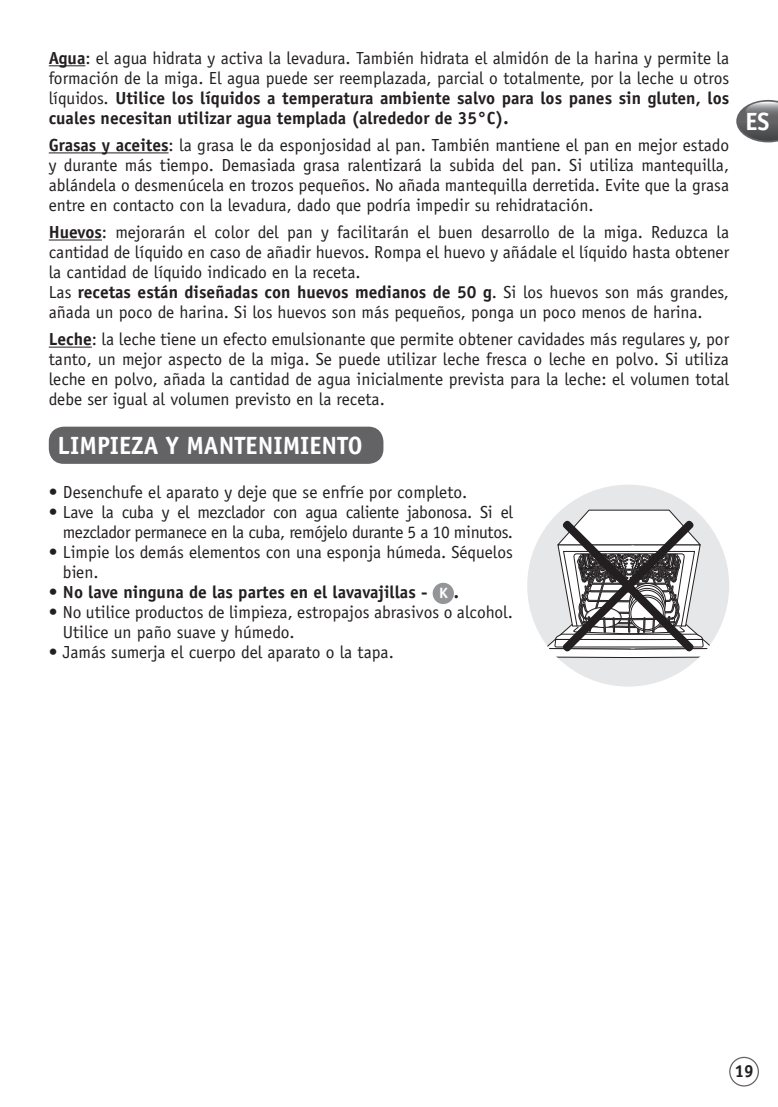
<style>
.page{position:relative;width:778px;height:1107px;background:#fff}
.page>*{position:absolute;margin:0;border:0;box-sizing:border-box;transform-origin:0 0}
.t1{font:700 25px "Officina Sans";color:#fff}
.t2{font:17.5px/20px "Officina Sans";color:#231f20;text-align:justify}
.t3{font:17.5px/20px "Officina Sans";letter-spacing:-.02em;color:#231f20;text-align:right}
.t4{font:700 17.5px "Officina Sans";color:#231f20}
.s1{font-weight:700}
.s2{font-weight:400}
.s3{font-size:15px;color:#fff}
</style>
<div class="page">
<div style="left:729px;top:1057px;width:30px;height:29px;border:1px solid #636366;border-radius:50%"></div>
<svg style="left:736px;top:100px;width:42px;height:42px"></svg>
<hr style="left:49px;top:65px;width:36px;height:1px;background:#231f20">
<hr style="left:49px;top:152px;width:120px;height:1px;background:#231f20">
<hr style="left:49px;top:240px;width:53px;height:1px;background:#231f20">
<hr style="left:49px;top:347px;width:43px;height:1px;background:#231f20">
<div style="left:49px;top:427px;width:334px;height:37px;background:#636366;border-radius:15px"></div>
<div style="left:433px;top:583px;width:21px;height:21px;background:#939598;border-radius:50%"></div>
<div style="left:527px;top:485px;width:202px;height:201px;background:#e6e7e9;border-radius:50%"></div>
<svg style="left:543px;top:509px;width:172px;height:149px"></svg>
<p class="t2" style="left:49px;top:48px;width:682px"><span class="s1">Agua</span>: el agua hidrata y activa la levadura. También hidrata el almidón de la harina y permite la formación de la miga. El agua puede ser reemplazada, parcial o totalmente, por la leche u otros líquidos. <span class="s1">Utilice los líquidos a temperatura ambiente salvo para los panes sin gluten, los cuales necesitan utilizar agua templada (alrededor de 35°C).</span></p>
<p class="t2" style="left:49px;top:135px;width:682px"><span class="s1">Grasas y aceites</span>: la grasa le da esponjosidad al pan. También mantiene el pan en mejor estado y durante más tiempo. Demasiada grasa ralentizará la subida del pan. Si utiliza mantequilla, ablándela o desmenúcela en trozos pequeños. No añada mantequilla derretida. Evite que la grasa entre en contacto con la levadura, dado que podría impedir su rehidratación.</p>
<p class="t2" style="left:49px;top:222px;width:682px;text-align:left"><span class="s1">Huevos</span>: mejorarán el color del pan y facilitarán el buen desarrollo de la miga. Reduzca la cantidad de líquido en caso de añadir huevos. Rompa el huevo y añádale el líquido hasta obtener la cantidad de líquido indicado en la receta.<br>Las <span class="s1">recetas están diseñadas con huevos medianos de 50 g</span>. Si los huevos son más grandes, añada un poco de harina. Si los huevos son más pequeños, ponga un poco menos de harina.</p>
<p class="t2" style="left:49px;top:329px;width:682px"><span class="s1">Leche</span>: la leche tiene un efecto emulsionante que permite obtener cavidades más regulares y, por tanto, un mejor aspecto de la miga. Se puede utilizar leche fresca o leche en polvo. Si utiliza leche en polvo, añada la cantidad de agua inicialmente prevista para la leche: el volumen total debe ser igual al volumen previsto en la receta.</p>
<h1 class="t1" style="left:58px;top:430px;width:307px">LIMPIEZA Y MANTENIMIENTO</h1>
<p class="t2" style="left:49px;top:482px;width:420px">• Desenchufe el aparato y deje que se enfríe por completo.</p>
<p class="t3" style="left:49px;top:502px;width:466px">• Lave la cuba y el mezclador con agua caliente jabonosa. Si el mezclador permanece en la cuba, remójelo durante 5 a 10 minutos.</p>
<p class="t2" style="left:63px;top:542px;width:451px;text-indent:-14px">• Limpie los demás elementos con una esponja húmeda. Séquelos bien.</p>
<p class="t4" style="left:49px;top:581px;width:412px"><span class="s2">•</span> No lave ninguna de las partes en el lavavajillas - <span class="s3">K</span> .</p>
<p class="t2" style="left:63px;top:602px;width:451px;text-indent:-14px">• No utilice productos de limpieza, estropajos abrasivos o alcohol.<br>Utilice un paño suave y húmedo.</p>
<p class="t2" style="left:49px;top:642px;width:347px">• Jamás sumerja el cuerpo del aparato o la tapa.</p>
<h1 class="t1" style="left:745px;top:106px;width:26px">ES</h1>
<p class="t4" style="left:734px;top:1060px;width:21px">19</p>
</div>
